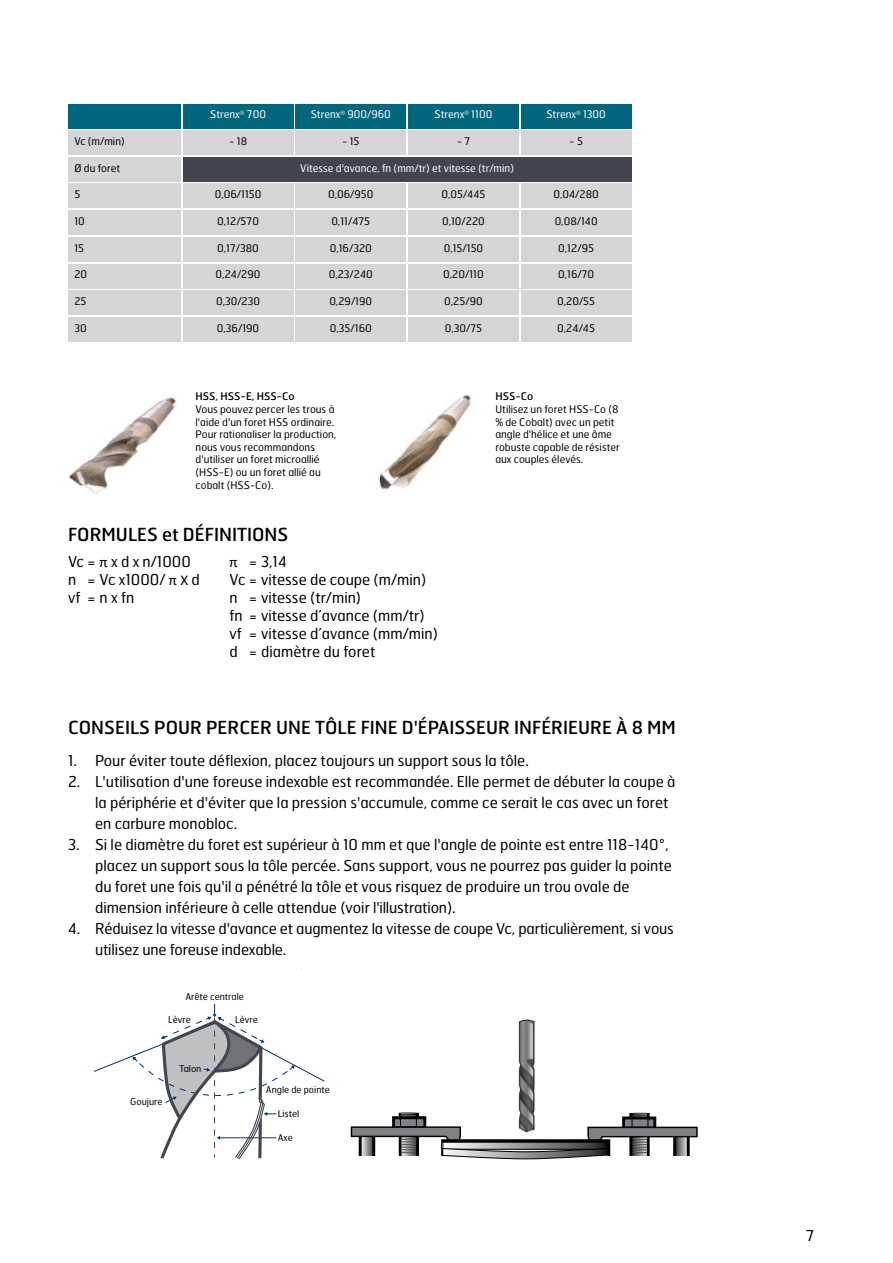
<style>
.page{position:relative;width:893px;height:1263px;background:#fff}
.page>*{position:absolute;margin:0;border:0;box-sizing:border-box;transform-origin:0 0}
.t1{font:18px "Hermes FB";color:#000}
.t2{font:15px/21px "Hermes FB";color:#000}
.bildtext_tabelltext{font:10.5px/12.6px "Hermes FB";color:#000}
.t3{font:10.5px "Hermes FB";color:#fff}
.bildtext_tabelltext-2{font:10.5px "Hermes FB";color:#000}
.t4{font:9.45px "Hermes FB";color:#000}
.s1{font-family:"Calibri"}
</style>
<div class="page">
<div style="left:183px;top:104px;width:110px;height:24px;background:#00667d"></div>
<div style="left:68px;top:104px;width:113px;height:24px;background:#00667d"></div>
<div style="left:295px;top:104px;width:111px;height:24px;background:#00667d"></div>
<div style="left:408px;top:104px;width:111px;height:24px;background:#00667d"></div>
<div style="left:521px;top:104px;width:110px;height:24px;background:#00667d"></div>
<div style="left:68px;top:131px;width:113px;height:24px;background:#d5d5d8"></div>
<div style="left:68px;top:184px;width:113px;height:24px;background:#d5d5d8"></div>
<div style="left:68px;top:210px;width:113px;height:25px;background:#d5d5d8"></div>
<div style="left:68px;top:237px;width:113px;height:25px;background:#d5d5d8"></div>
<div style="left:68px;top:264px;width:113px;height:24px;background:#d5d5d8"></div>
<div style="left:68px;top:290px;width:113px;height:25px;background:#d5d5d8"></div>
<div style="left:68px;top:317px;width:113px;height:25px;background:#d5d5d8"></div>
<div style="left:68px;top:157px;width:113px;height:25px;background:#d5d5d8"></div>
<div style="left:183px;top:157px;width:448px;height:25px;background:#42454f"></div>
<div style="left:295px;top:131px;width:111px;height:24px;background:#d5d5d8"></div>
<div style="left:295px;top:184px;width:111px;height:24px;background:#d5d5d8"></div>
<div style="left:295px;top:210px;width:111px;height:25px;background:#d5d5d8"></div>
<div style="left:295px;top:237px;width:111px;height:25px;background:#d5d5d8"></div>
<div style="left:295px;top:264px;width:111px;height:24px;background:#d5d5d8"></div>
<div style="left:295px;top:290px;width:111px;height:25px;background:#d5d5d8"></div>
<div style="left:295px;top:317px;width:111px;height:25px;background:#d5d5d8"></div>
<div style="left:183px;top:131px;width:110px;height:24px;background:#d5d5d8"></div>
<div style="left:183px;top:184px;width:110px;height:24px;background:#d5d5d8"></div>
<div style="left:183px;top:210px;width:110px;height:25px;background:#d5d5d8"></div>
<div style="left:183px;top:237px;width:110px;height:25px;background:#d5d5d8"></div>
<div style="left:183px;top:264px;width:110px;height:24px;background:#d5d5d8"></div>
<div style="left:183px;top:290px;width:110px;height:25px;background:#d5d5d8"></div>
<div style="left:183px;top:317px;width:110px;height:25px;background:#d5d5d8"></div>
<div style="left:408px;top:131px;width:111px;height:24px;background:#d5d5d8"></div>
<div style="left:408px;top:184px;width:111px;height:24px;background:#d5d5d8"></div>
<div style="left:408px;top:210px;width:111px;height:25px;background:#d5d5d8"></div>
<div style="left:408px;top:237px;width:111px;height:25px;background:#d5d5d8"></div>
<div style="left:408px;top:264px;width:111px;height:24px;background:#d5d5d8"></div>
<div style="left:408px;top:290px;width:111px;height:25px;background:#d5d5d8"></div>
<div style="left:408px;top:317px;width:111px;height:25px;background:#d5d5d8"></div>
<div style="left:521px;top:131px;width:110px;height:24px;background:#d5d5d8"></div>
<div style="left:521px;top:184px;width:110px;height:24px;background:#d5d5d8"></div>
<div style="left:521px;top:210px;width:110px;height:25px;background:#d5d5d8"></div>
<div style="left:521px;top:237px;width:110px;height:25px;background:#d5d5d8"></div>
<div style="left:521px;top:264px;width:110px;height:24px;background:#d5d5d8"></div>
<div style="left:521px;top:290px;width:110px;height:25px;background:#d5d5d8"></div>
<div style="left:521px;top:317px;width:110px;height:25px;background:#d5d5d8"></div>
<img style="left:69px;top:397px;width:108px;height:97px">
<img style="left:379px;top:395px;width:92px;height:95px">
<svg style="left:350px;top:1112px;width:348px;height:48px"></svg>
<img style="left:461px;top:1019px;width:131px;height:140px">
<svg style="left:94px;top:1004px;width:231px;height:155px"></svg>
<p class="bildtext_tabelltext" style="left:74px;top:135px;width:52px">Vc (m/min)</p>
<p class="t3" style="left:210px;top:108px;width:57px">Strenx<sup>®</sup> 700</p>
<p class="t3" style="left:311px;top:108px;width:82px">Strenx<sup>®</sup> 900/960</p>
<p class="t3" style="left:435px;top:108px;width:59px">Strenx<sup>®</sup> 1100</p>
<p class="t3" style="left:546px;top:108px;width:61px">Strenx<sup>®</sup> 1300</p>
<p class="bildtext_tabelltext" style="left:229px;top:135px;width:20px">~ 18</p>
<p class="bildtext_tabelltext" style="left:342px;top:135px;width:19px">~ 15</p>
<p class="bildtext_tabelltext" style="left:457px;top:135px;width:15px">~ 7</p>
<p class="bildtext_tabelltext" style="left:569px;top:135px;width:15px">~ 5</p>
<p class="bildtext_tabelltext" style="left:74px;top:161px;width:47px">Ø du foret</p>
<p class="t3" style="left:300px;top:161px;width:215px">Vitesse d'avance, fn (mm/tr) et vitesse (tr/min)</p>
<p class="bildtext_tabelltext" style="left:74px;top:188px;width:7px">5</p>
<p class="bildtext_tabelltext" style="left:74px;top:214px;width:12px">10</p>
<p class="bildtext_tabelltext" style="left:74px;top:241px;width:11px">15</p>
<p class="bildtext_tabelltext" style="left:74px;top:268px;width:14px">20</p>
<p class="bildtext_tabelltext" style="left:74px;top:294px;width:14px">25</p>
<p class="bildtext_tabelltext" style="left:74px;top:321px;width:14px">30</p>
<p class="bildtext_tabelltext" style="left:215px;top:188px;width:48px">0,06/1150</p>
<p class="bildtext_tabelltext" style="left:217px;top:214px;width:43px">0,12/570</p>
<p class="bildtext_tabelltext" style="left:217px;top:241px;width:43px">0,17/380</p>
<p class="bildtext_tabelltext" style="left:216px;top:268px;width:46px">0,24/290</p>
<p class="bildtext_tabelltext" style="left:216px;top:294px;width:46px">0,30/230</p>
<p class="bildtext_tabelltext" style="left:217px;top:321px;width:44px">0,36/190</p>
<p class="bildtext_tabelltext" style="left:328px;top:188px;width:47px">0,06/950</p>
<p class="bildtext_tabelltext" style="left:331px;top:214px;width:40px">0,11/475</p>
<p class="bildtext_tabelltext" style="left:330px;top:241px;width:44px">0,16/320</p>
<p class="bildtext_tabelltext" style="left:329px;top:268px;width:46px">0,23/240</p>
<p class="bildtext_tabelltext" style="left:329px;top:294px;width:44px">0,29/190</p>
<p class="bildtext_tabelltext" style="left:330px;top:321px;width:43px">0,35/160</p>
<p class="bildtext_tabelltext" style="left:441px;top:188px;width:46px">0,05/445</p>
<p class="bildtext_tabelltext" style="left:442px;top:214px;width:44px">0,10/220</p>
<p class="bildtext_tabelltext" style="left:444px;top:241px;width:41px">0,15/150</p>
<p class="bildtext_tabelltext" style="left:443px;top:268px;width:42px">0,20/110</p>
<p class="bildtext_tabelltext" style="left:444px;top:294px;width:40px">0,25/90</p>
<p class="bildtext_tabelltext" style="left:445px;top:321px;width:39px">0,30/75</p>
<p class="bildtext_tabelltext" style="left:553px;top:188px;width:47px">0,04/280</p>
<p class="bildtext_tabelltext" style="left:555px;top:214px;width:44px">0,08/140</p>
<p class="bildtext_tabelltext" style="left:558px;top:241px;width:37px">0,12/95</p>
<p class="bildtext_tabelltext" style="left:558px;top:268px;width:38px">0,16/70</p>
<p class="bildtext_tabelltext" style="left:557px;top:294px;width:40px">0,20/55</p>
<p class="bildtext_tabelltext" style="left:557px;top:321px;width:39px">0,24/45</p>
<p class="bildtext_tabelltext-2" style="left:196px;top:390px;width:101px">HSS, HSS-E, HSS-Co</p>
<p class="bildtext_tabelltext" style="left:196px;top:402px;width:142px">Vous pouvez percer les trous à l'aide d'un foret HSS ordinaire.<br>Pour rationaliser la production, nous vous recommandons d'utiliser un foret microallié (HSS-E) ou un foret allié au cobalt (HSS-Co).</p>
<p class="t1" style="left:68px;top:522px;width:222px">FORMULES et DÉFINITIONS</p>
<p class="t2" style="left:68px;top:550px;width:124px">Vc = <span class="s1">π</span> x d x n/1000</p>
<p class="t2" style="left:68px;top:568px;width:133px">n = Vc x1000/ <span class="s1">π X</span> d</p>
<p class="t2" style="left:68px;top:586px;width:68px">vf = n x fn</p>
<p class="t2" style="left:230px;top:550px;width:59px"><span class="s1">π</span> = 3,14</p>
<p class="t2" style="left:230px;top:568px;width:198px">Vc = vitesse de coupe (m/min)</p>
<p class="t2" style="left:230px;top:586px;width:133px">n = vitesse (tr/min)</p>
<p class="t2" style="left:230px;top:604px;width:197px">fn = vitesse d’avance (mm/tr)</p>
<p class="t2" style="left:230px;top:622px;width:210px">vf = vitesse d’avance (mm/min)</p>
<p class="t2" style="left:230px;top:640px;width:147px">d = diamètre du foret</p>
<p class="bildtext_tabelltext-2" style="left:495px;top:390px;width:39px">HSS-Co</p>
<p class="bildtext_tabelltext" style="left:495px;top:402px;width:126px">Utilisez un foret HSS-Co (8 % de Cobalt) avec un petit angle d'hélice et une âme robuste capable de résister aux couples élevés.</p>
<p class="t1" style="left:68px;top:716px;width:609px">CONSEILS POUR PERCER UNE TÔLE FINE D'ÉPAISSEUR INFÉRIEURE À 8 MM</p>
<p class="t2" style="left:68px;top:749px;width:462px">1. Pour éviter toute déflexion, placez toujours un support sous la tôle.</p>
<p class="t2" style="left:95px;top:770px;width:582px;text-indent:-27px">2. L'utilisation d'une foreuse indexable est recommandée. Elle permet de débuter la coupe à la périphérie et d'éviter que la pression s'accumule, comme ce serait le cas avec un foret en carbure monobloc.</p>
<p class="t2" style="left:95px;top:833px;width:578px;text-indent:-27px">3. Si le diamètre du foret est supérieur à 10 mm et que l'angle de pointe est entre 118-140°, placez un support sous la tôle percée. Sans support, vous ne pourrez pas guider la pointe du foret une fois qu'il a pénétré la tôle et vous risquez de produire un trou ovale de dimension inférieure à celle attendue (voir l'illustration).</p>
<p class="t2" style="left:95px;top:917px;width:580px;text-indent:-27px">4. Réduisez la vitesse d'avance et augmentez la vitesse de coupe Vc, particulièrement, si vous utilisez une foreuse indexable.</p>
<p class="t4" style="left:185px;top:991px;width:60px">Arête centrale</p>
<p class="t4" style="left:168px;top:1013px;width:24px">Lèvre</p>
<p class="t4" style="left:235px;top:1013px;width:24px">Lèvre</p>
<p class="t4" style="left:130px;top:1095px;width:34px">Goujure</p>
<p class="t4" style="left:179px;top:1063px;width:24px">Talon</p>
<p class="t4" style="left:266px;top:1084px;width:65px">Angle de pointe</p>
<p class="t4" style="left:278px;top:1107px;width:23px">Listel</p>
<p class="t4" style="left:278px;top:1131px;width:17px">Axe</p>
<p class="t2" style="left:806px;top:1224px;width:10px">7</p>
</div>
